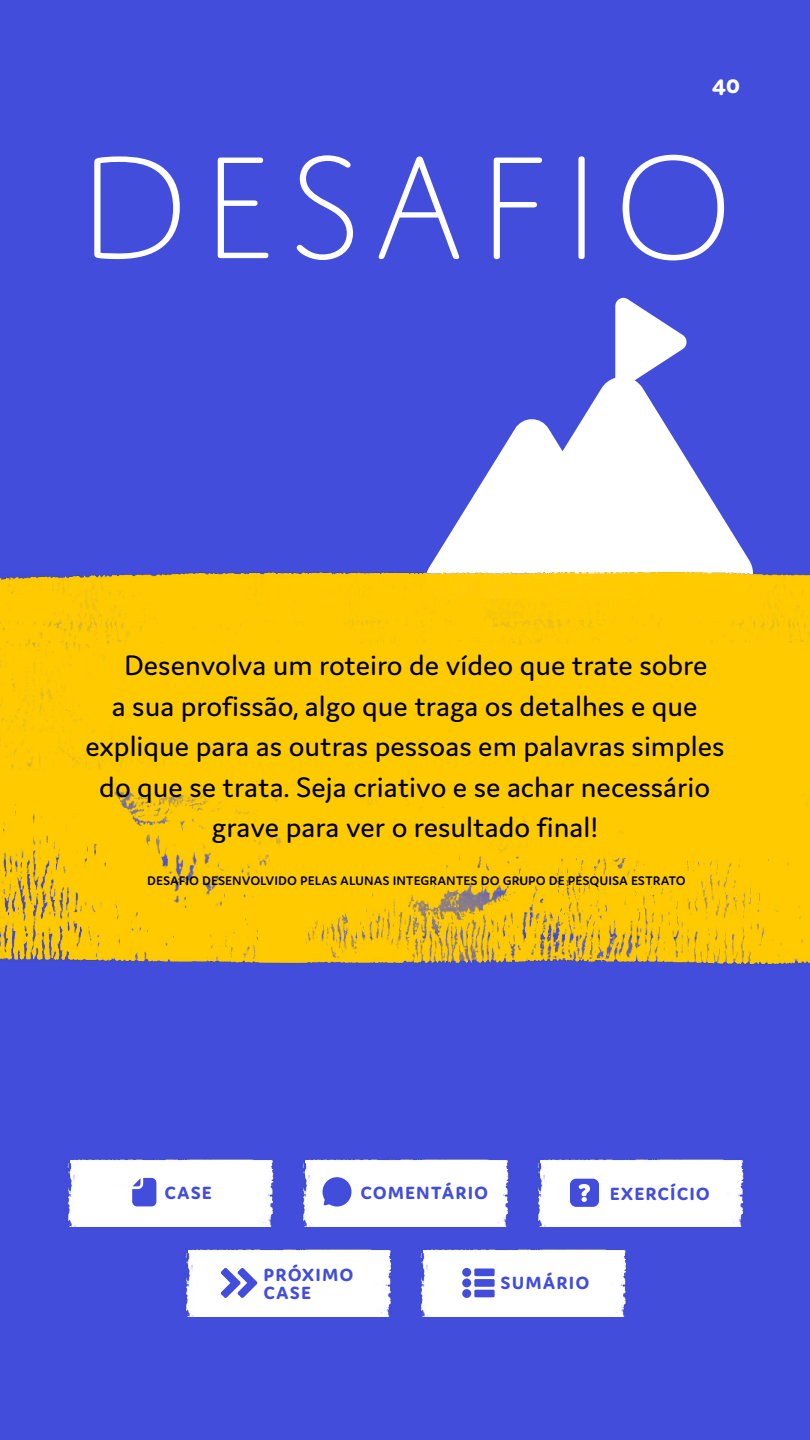
<style>
.page{position:relative;width:810px;height:1440px;background:#424ddc}
.page>*{position:absolute;margin:0;border:0;box-sizing:border-box;transform-origin:0 0}
.t1{font:200 155.48px "Domus Titling";letter-spacing:.05em;color:#fff}
.t2{font:30px "Domus";color:#000}
.t3{font:700 27px "Domus";color:#fff}
.t4{font:700 21.15px/17.9px "Domus";letter-spacing:.05em;color:#424ddc}
.t5{font:600 15px "Domus";color:#000}
</style>
<div class="page">
<svg style="left:451px;top:297px;width:280px;height:234px"></svg>
<img style="left:0;top:531px;width:810px;height:434px">
<img style="left:67px;top:1159px;width:677px;height:67px">
<svg style="left:132px;top:1178px;width:24px;height:28px"></svg>
<svg style="left:323px;top:1177px;width:28px;height:30px"></svg>
<svg style="left:570px;top:1179px;width:29px;height:28px"></svg>
<img style="left:185px;top:1249px;width:442px;height:67px">
<svg style="left:462px;top:1268px;width:33px;height:30px"></svg>
<svg style="left:221px;top:1268px;width:36px;height:30px"></svg>
<p class="t3" style="left:712px;top:69px;width:30px">40</p>
<h1 class="t1" style="left:75px;top:123px;width:662px">DESAFIO</h1>
<p class="t2" style="left:125px;top:649px;width:584px">Desenvolva um roteiro de vídeo que trate sobre</p>
<p class="t2" style="left:112px;top:689px;width:587px">a sua profissão, algo que traga os detalhes e que</p>
<p class="t2" style="left:85px;top:730px;width:641px">explique para as outras pessoas em palavras simples</p>
<p class="t2" style="left:99px;top:770px;width:612px">do que se trata. Seja criativo e se achar necessário</p>
<p class="t2" style="left:212px;top:811px;width:387px">grave para ver o resultado final!</p>
<p class="t5" style="left:147px;top:872px;width:540px">DESAFIO DESENVOLVIDO PELAS ALUNAS INTEGRANTES DO GRUPO DE PESQUISA ESTRATO</p>
<p class="t4" style="left:165px;top:1183px;width:49px">CASE</p>
<p class="t4" style="left:361px;top:1183px;width:129px">COMENTÁRIO</p>
<p class="t4" style="left:610px;top:1184px;width:102px">EXERCÍCIO</p>
<p class="t4" style="left:264px;top:1265px;width:91px">PRÓXIMO<br>CASE</p>
<p class="t4" style="left:501px;top:1273px;width:90px">SUMÁRIO</p>
</div>
